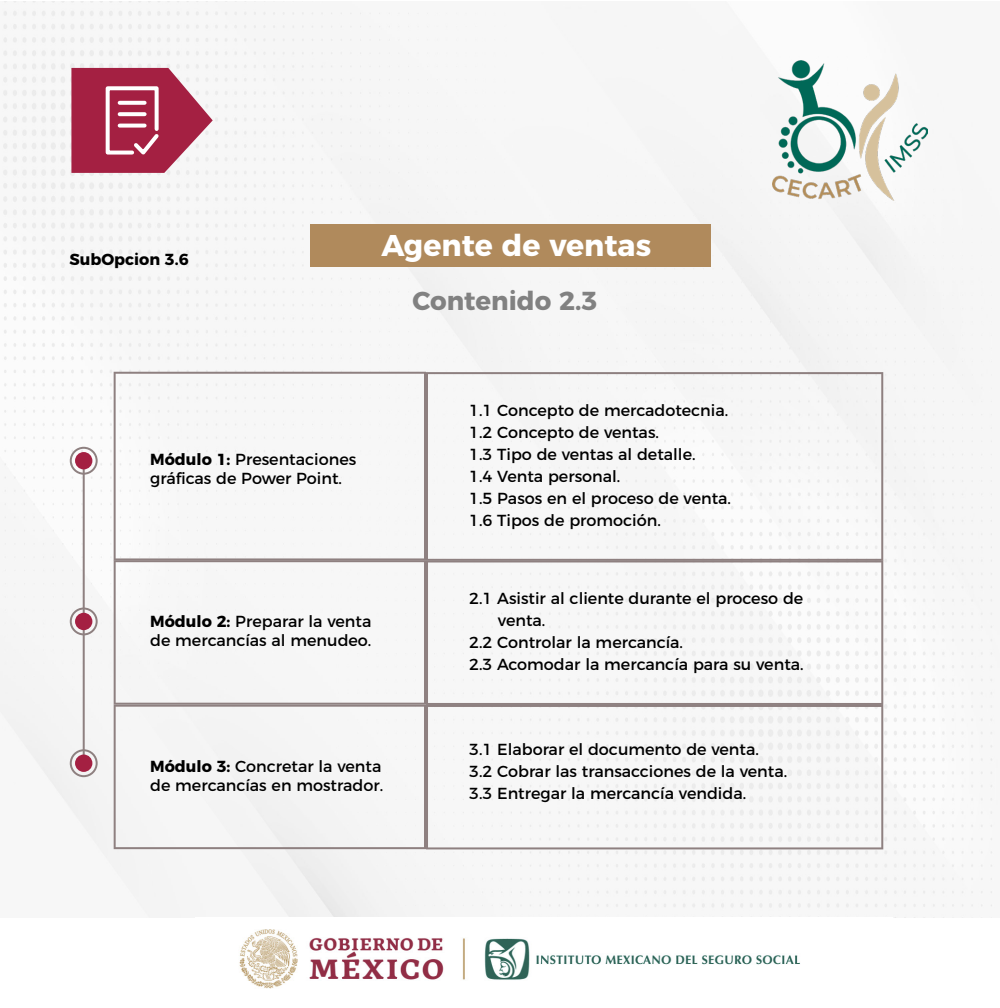
<style>
.page{position:relative;width:1000px;height:1008px;background:#fff}
.page>*{position:absolute;margin:0;border:0;box-sizing:border-box;transform-origin:0 0}
.t1{font:700 30px "Montserrat";color:#fff}
.t2{font:700 26px "Montserrat";color:#818181}
.t3{font:16px/22px "Montserrat";color:#000}
.t4{font:700 16px "Montserrat";color:#000}
.s1{font-weight:700}
</style>
<div class="page">
<div style="left:0;top:1px;width:994px;height:917px;background:#f6f6f6"></div>
<img style="left:773px;top:60px;width:154px;height:140px">
<div style="left:311px;top:224px;width:400px;height:42px;background:#b08a5c"></div>
<hr style="left:83px;top:453px;width:2px;height:310px;background:#8e8080">
<svg style="left:70px;top:447px;width:28px;height:28px"></svg>
<div style="left:75px;top:452px;width:17px;height:17px;background:#a42042;border-radius:50%"></div>
<svg style="left:70px;top:607px;width:28px;height:28px"></svg>
<div style="left:75px;top:613px;width:17px;height:17px;background:#a42042;border-radius:50%"></div>
<svg style="left:70px;top:749px;width:28px;height:28px"></svg>
<div style="left:75px;top:754px;width:17px;height:18px;background:#a42042;border-radius:50%"></div>
<svg style="left:114px;top:372px;width:312px;height:188px"></svg>
<svg style="left:426px;top:372px;width:457px;height:188px"></svg>
<svg style="left:71px;top:68px;width:142px;height:105px"></svg>
<svg style="left:120px;top:101px;width:25px;height:4px"></svg>
<svg style="left:120px;top:112px;width:25px;height:4px"></svg>
<svg style="left:120px;top:124px;width:25px;height:4px"></svg>
<img style="left:239px;top:929px;width:561px;height:60px">
<svg style="left:114px;top:560px;width:312px;height:144px"></svg>
<svg style="left:426px;top:560px;width:457px;height:145px"></svg>
<div style="left:114px;top:704px;width:312px;height:145px;background:#f5f5f5"></div>
<svg style="left:426px;top:705px;width:457px;height:144px"></svg>
<p class="t4" style="left:69px;top:246px;width:121px">SubOpcion 3.6</p>
<h1 class="t1" style="left:381px;top:220px;width:271px">Agente de ventas</h1>
<h2 class="t2" style="left:412px;top:279px;width:187px">Contenido 2.3</h2>
<p class="t3" style="left:150px;top:448px;width:208px;line-height:19.2px"><span class="s1">Módulo 1:</span> Presentaciones gráficas de Power Point.</p>
<p class="t3" style="left:150px;top:610px;width:223px;line-height:19.2px"><span class="s1">Módulo 2:</span> Preparar la venta de mercancías al menudeo.</p>
<p class="t3" style="left:469px;top:398px;width:263px">1.1 Concepto de mercadotecnia.<br>1.2 Concepto de ventas.<br>1.3 Tipo de ventas al detalle.<br>1.4 Venta personal.<br>1.5 Pasos en el proceso de venta.<br>1.6 Tipos de promoción.</p>
<p class="t3" style="left:469px;top:586px;width:336px">2.1 Asistir al cliente durante el proceso de</p>
<p class="t3" style="left:498px;top:608px;width:49px">venta.</p>
<p class="t3" style="left:469px;top:630px;width:215px">2.2 Controlar la mercancía.</p>
<p class="t3" style="left:469px;top:652px;width:336px">2.3 Acomodar la mercancía para su venta.</p>
<p class="t3" style="left:150px;top:755px;width:235px;line-height:19.2px"><span class="s1">Módulo 3:</span> Concretar la venta de mercancías en mostrador.</p>
<p class="t3" style="left:469px;top:737px;width:320px">3.1 Elaborar el documento de venta.<br>3.2 Cobrar las transacciones de la venta.<br>3.3 Entregar la mercancía vendida.</p>
</div>
